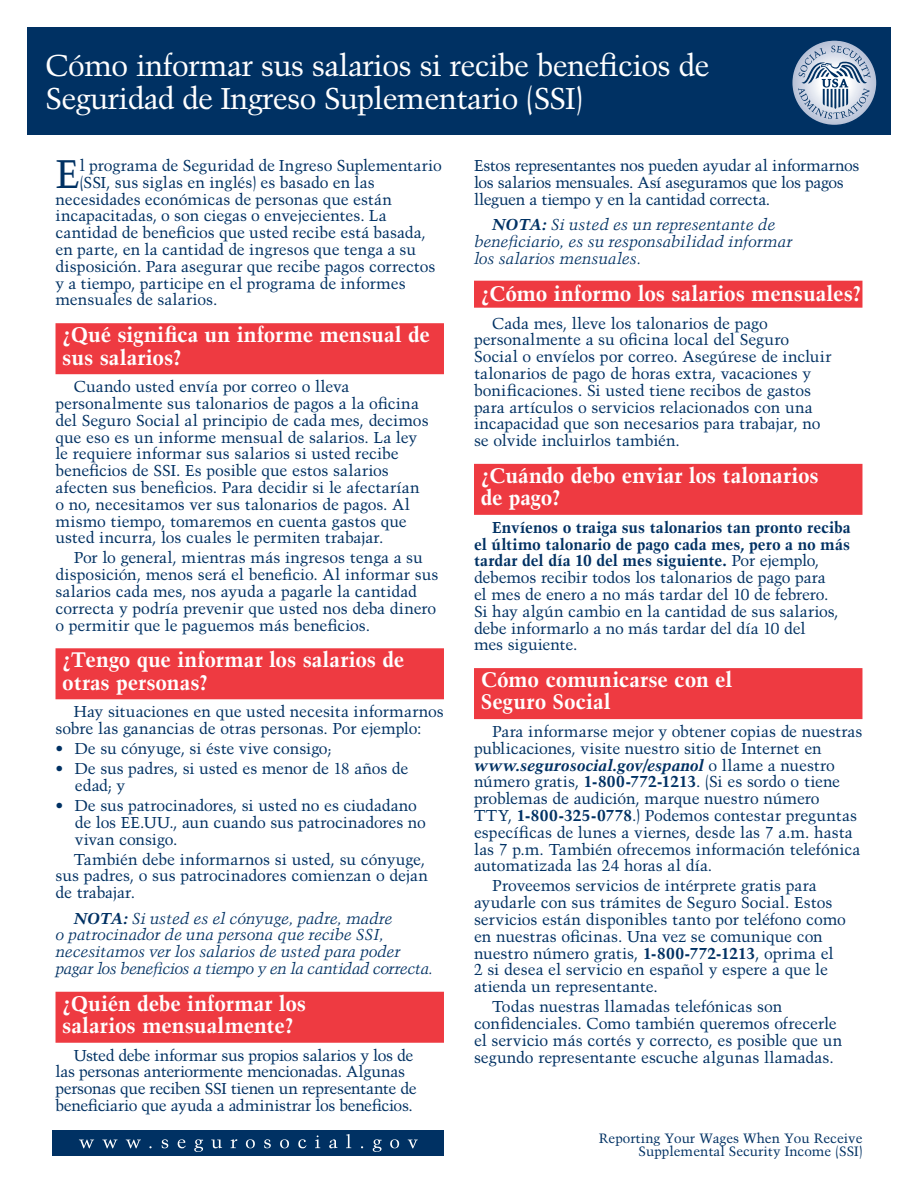
<style>
.page{position:relative;width:918px;height:1188px;background:#fff}
.page>*{position:absolute;margin:0;border:0;box-sizing:border-box;transform-origin:0 0}
.Intro_Paragraph_SP{font:39.75px "Trump Mediaeval";color:#003163}
.Pub_Title_SP{font:30px/33px "Trump Mediaeval";letter-spacing:-.025em;color:#fff}
.Header1_2lines{font:700 21px/22.5px "Trump Mediaeval";letter-spacing:-.005em;color:#fff}
.Header1_1line_SP{font:700 21px "Trump Mediaeval";letter-spacing:-.005em;color:#fff}
.paragraph_format_SP{font:15.75px/16.8px "Trump Mediaeval";letter-spacing:-.005em;color:#003163}
.Intro_Paragraph_SP-2{font:15.75px "Trump Mediaeval";color:#003163}
.paragraph_format_SP-2{font:15.75px/16.8px "Trump Mediaeval";letter-spacing:-.025em;color:#003163}
.Notes_SP{font:italic 15.75px/16.8px "Trump Mediaeval";letter-spacing:-.015em;color:#003163}
._1st_bullet_SP{font:15.75px/16.8px "Trump Mediaeval";letter-spacing:-.01em;color:#003163}
.t1{font:13.5px/13.5px "Trump Mediaeval";color:#003163;text-align:right}
.s1{font-weight:700}
.s2{font-weight:700;font-style:italic}
</style>
<div class="page">
<div style="left:56px;top:323px;width:388px;height:51px;background:#ee3a41"></div>
<div style="left:56px;top:648px;width:388px;height:51px;background:#ee3a41"></div>
<div style="left:56px;top:992px;width:388px;height:51px;background:#ee3a41"></div>
<div style="left:474px;top:281px;width:388px;height:27px;background:#ee3a41"></div>
<div style="left:474px;top:464px;width:388px;height:51px;background:#ee3a41"></div>
<div style="left:474px;top:668px;width:388px;height:51px;background:#ee3a41"></div>
<div style="left:27px;top:27px;width:864px;height:108px;background:#003163"></div>
<svg style="left:792px;top:40px;width:85px;height:85px"></svg>
<svg style="left:798px;top:46px;width:73px;height:73px;background:#9eafc5"></svg>
<div style="left:53px;top:1130px;width:391px;height:26px;background:#003163"></div>
<svg style="left:79px;top:1134px;width:339px;height:18px"></svg>
<p class="Pub_Title_SP" style="left:46px;top:49px;width:665px">Cómo informar sus salarios si recibe beneficios de<br>Seguridad de Ingreso Suplementario (SSI)</p>
<p class="Intro_Paragraph_SP" style="left:56px;top:150px;width:26px">E</p>
<p class="Intro_Paragraph_SP-2" style="left:80px;top:156px;width:364px">l programa de Seguridad de Ingreso Suplementario</p>
<p class="Intro_Paragraph_SP-2" style="left:80px;top:173px;width:297px">(SSI, sus siglas en inglés) es basado en las</p>
<p class="Intro_Paragraph_SP-2" style="left:56px;top:190px;width:338px">necesidades económicas de personas que están</p>
<p class="Intro_Paragraph_SP-2" style="left:56px;top:206px;width:333px">incapacitadas, o son ciegas o envejecientes. La</p>
<p class="Intro_Paragraph_SP-2" style="left:56px;top:223px;width:372px">cantidad de beneficios que usted recibe está basada,</p>
<p class="Intro_Paragraph_SP-2" style="left:56px;top:240px;width:362px">en parte, en la cantidad de ingresos que tenga a su</p>
<p class="Intro_Paragraph_SP-2" style="left:56px;top:257px;width:382px">disposición. Para asegurar que recibe pagos correctos</p>
<p class="Intro_Paragraph_SP-2" style="left:56px;top:274px;width:352px">y a tiempo, participe en el programa de informes</p>
<p class="Intro_Paragraph_SP-2" style="left:56px;top:290px;width:163px">mensuales de salarios.</p>
<p class="Header1_2lines" style="left:62px;top:323px;width:369px">¿Qué significa un informe mensual de sus salarios?</p>
<p class="paragraph_format_SP" style="left:56px;top:378px;width:375px;text-indent:18px">Cuando usted envía por correo o lleva personalmente sus talonarios de pagos a la oficina del Seguro Social al principio de cada mes, decimos que eso es un informe mensual de salarios. La ley le requiere informar sus salarios si usted recibe beneficios de SSI. Es posible que estos salarios afecten sus beneficios. Para decidir si le afectarían o no, necesitamos ver sus talonarios de pagos. Al mismo tiempo, tomaremos en cuenta gastos que usted incurra, los cuales le permiten trabajar.</p>
<p class="paragraph_format_SP" style="left:56px;top:549px;width:384px;text-indent:18px">Por lo general, mientras más ingresos tenga a su disposición, menos será el beneficio. Al informar sus salarios cada mes, nos ayuda a pagarle la cantidad correcta y podría prevenir que usted nos deba dinero o permitir que le paguemos más beneficios.</p>
<p class="Header1_2lines" style="left:62px;top:648px;width:344px">¿Tengo que informar los salarios de otras personas?</p>
<p class="paragraph_format_SP" style="left:56px;top:703px;width:390px;text-indent:18px">Hay situaciones en que usted necesita informarnos sobre las ganancias de otras personas. Por ejemplo:</p>
<p class="_1st_bullet_SP" style="left:75px;top:740px;width:258px">De su cónyuge, si éste vive consigo;</p>
<p class="_1st_bullet_SP" style="left:75px;top:760px;width:335px">De sus padres, si usted es menor de 18 años de edad; y</p>
<p class="_1st_bullet_SP" style="left:75px;top:797px;width:352px">De sus patrocinadores, si usted no es ciudadano de los EE.UU., aun cuando sus patrocinadores no vivan consigo.</p>
<p class="paragraph_format_SP" style="left:56px;top:850px;width:374px;text-indent:18px">También debe informarnos si usted, su cónyuge, sus padres, o sus patrocinadores comienzan o dejan de trabajar.</p>
<p class="Notes_SP" style="left:56px;top:909px;width:379px;text-indent:18px"><span class="s1">NOTA:</span> Si usted es el cónyuge, padre, madre<br>o patrocinador de una persona que recibe SSI, necesitamos ver los salarios de usted para poder pagar los beneficios a tiempo y en la cantidad correcta.</p>
<p class="Header1_2lines" style="left:62px;top:991px;width:246px">¿Quién debe informar los salarios mensualmente?</p>
<p class="paragraph_format_SP-2" style="left:56px;top:1047px;width:363px;text-indent:18px">Usted debe informar sus propios salarios y los de las personas anteriormente mencionadas. Algunas personas que reciben SSI tienen un representante de beneficiario que ayuda a administrar los beneficios.</p>
<p class="paragraph_format_SP" style="left:56px;top:738px;width:9px;line-height:20.1px">• •</p>
<p class="paragraph_format_SP" style="left:56px;top:797px;width:9px">•</p>
<p class="paragraph_format_SP-2" style="left:474px;top:157px;width:387px">Estos representantes nos pueden ayudar al informarnos los salarios mensuales. Así aseguramos que los pagos lleguen a tiempo y en la cantidad correcta.</p>
<p class="Notes_SP" style="left:474px;top:216px;width:320px;text-indent:18px"><span class="s1">NOTA:</span> Si usted es un representante de beneficiario, es su responsabilidad informar los salarios mensuales.</p>
<p class="Header1_1line_SP" style="left:481px;top:280px;width:382px">¿Cómo informo los salarios mensuales?</p>
<p class="paragraph_format_SP" style="left:474px;top:314px;width:359px;text-indent:18px">Cada mes, lleve los talonarios de pago personalmente a su oficina local del Seguro Social o envíelos por correo. Asegúrese de incluir talonarios de pago de horas extra, vacaciones y bonificaciones. Si usted tiene recibos de gastos para artículos o servicios relacionados con una incapacidad que son necesarios para trabajar, no se olvide incluirlos también.</p>
<p class="Header1_2lines" style="left:481px;top:464px;width:340px">¿Cuándo debo enviar los talonarios de pago?</p>
<p class="paragraph_format_SP" style="left:474px;top:519px;width:378px;text-indent:18px"><span class="s1">Envíenos o traiga sus talonarios tan pronto reciba el último talonario de pago cada mes, pero a no más tardar del día 10 del mes siguiente.</span> Por ejemplo, debemos recibir todos los talonarios de pago para<br>el mes de enero a no más tardar del 10 de febrero.<br>Si hay algún cambio en la cantidad de sus salarios, debe informarlo a no más tardar del día 10 del<br>mes siguiente.</p>
<p class="Header1_2lines" style="left:481px;top:668px;width:253px">Cómo comunicarse con el<br>Seguro Social</p>
<p class="paragraph_format_SP" style="left:474px;top:723px;width:390px;text-indent:18px">Para informarse mejor y obtener copias de nuestras publicaciones, visite nuestro sitio de Internet en <span class="s2">www.segurosocial.gov/espanol</span> o llame a nuestro número gratis, <span class="s1">1-800-772-1213</span>. (Si es sordo o tiene problemas de audición, marque nuestro número<br>TTY, <span class="s1">1-800-325-0778</span>.) Podemos contestar preguntas específicas de lunes a viernes, desde las 7 a.m. hasta las 7 p.m. También ofrecemos información telefónica automatizada las 24 horas al día.</p>
<p class="paragraph_format_SP" style="left:474px;top:877px;width:374px;text-indent:18px">Proveemos servicios de intérprete gratis para ayudarle con sus trámites de Seguro Social. Estos servicios están disponibles tanto por teléfono como en nuestras oficinas. Una vez se comunique con nuestro número gratis, <span class="s1">1-800-772-1213</span>, oprima el 2 si desea el servicio en español y espere a que le atienda un representante.</p>
<p class="paragraph_format_SP" style="left:474px;top:998px;width:370px;text-indent:18px">Todas nuestras llamadas telefónicas son confidenciales. Como también queremos ofrecerle el servicio más cortés y correcto, es posible que un segundo representante escuche algunas llamadas.</p>
<p class="t1" style="left:599px;top:1131px;width:265px">Reporting Your Wages When You Receive<br>Supplemental Security Income (SSI)</p>
</div>
